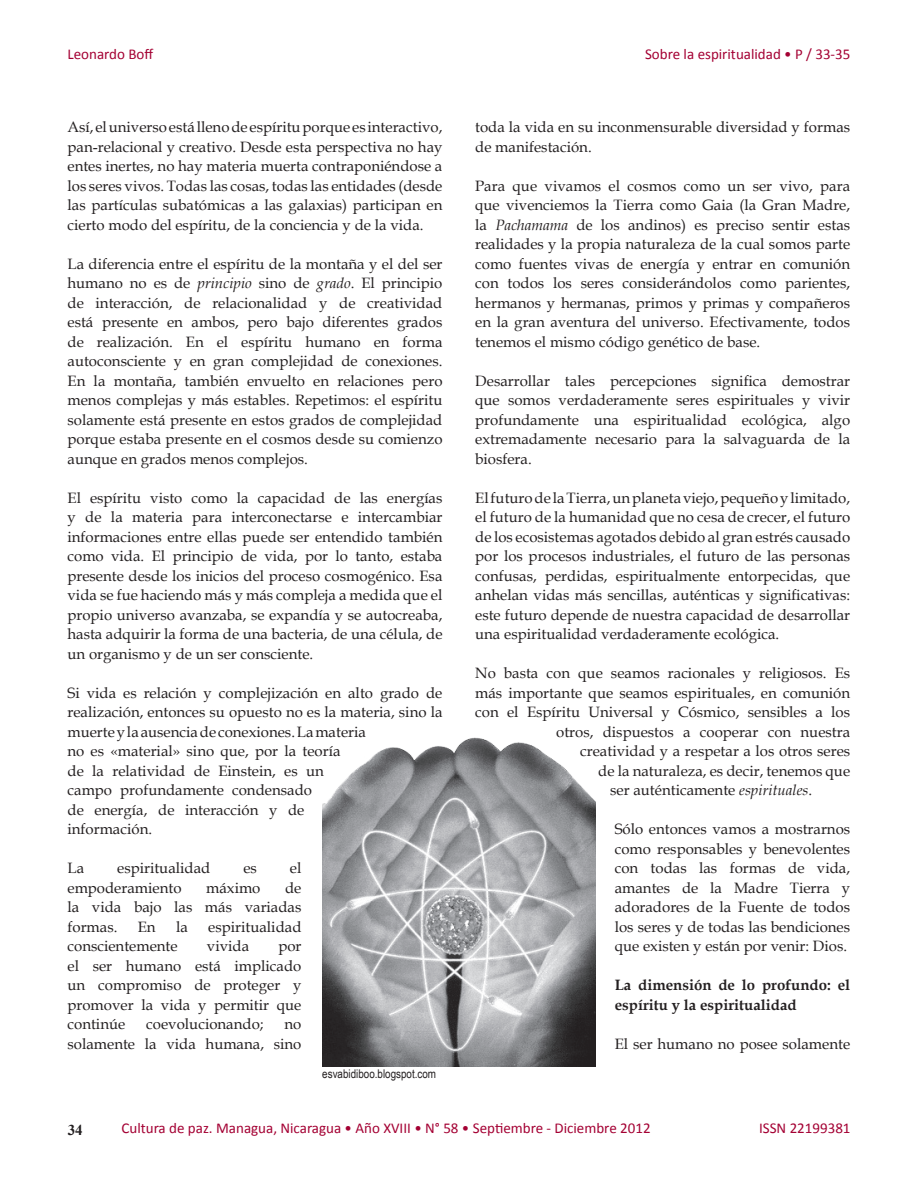
<style>
.page{position:relative;width:918px;height:1188px;background:#fff}
.page>*{position:absolute;margin:0;border:0;box-sizing:border-box;transform-origin:0 0}
.t1{font:15px/19.5px "Book Antiqua";color:#231f20;text-align:justify}
.t2{font:15px "Calibri";color:#a40133}
.t3{font:700 15px/19.5px "Book Antiqua";color:#231f20}
.t4{font:700 15px "Times New Roman";color:#231f20}
.t5{font:12px "Arial Narrow";color:#231f20}
.s1{font-style:italic}
</style>
<div class="page">
<img style="left:322px;top:737px;width:274px;height:329px">
<p class="t2" style="left:68px;top:44px;width:87px">Leonardo Boff</p>
<p class="t1" style="left:68px;top:117px;width:376px">Así, el universo está lleno de espíritu porque es interactivo, pan-relacional y creativo. Desde esta perspectiva no hay entes inertes, no hay materia muerta contraponiéndose a los seres vivos. Todas las cosas, todas las entidades (desde las partículas subatómicas a las galaxias) participan en cierto modo del espíritu, de la conciencia y de la vida.</p>
<p class="t1" style="left:68px;top:254px;width:377px">La diferencia entre el espíritu de la montaña y el del ser humano no es de <span class="s1">principio</span> sino de <span class="s1">grado</span>. El principio de interacción, de relacionalidad y de creatividad está presente en ambos, pero bajo diferentes grados de realización. En el espíritu humano en forma autoconsciente y en gran complejidad de conexiones.<br>En la montaña, también envuelto en relaciones pero menos complejas y más estables. Repetimos: el espíritu solamente está presente en estos grados de complejidad porque estaba presente en el cosmos desde su comienzo aunque en grados menos complejos.</p>
<p class="t1" style="left:68px;top:488px;width:377px">El espíritu visto como la capacidad de las energías y de la materia para interconectarse e intercambiar informaciones entre ellas puede ser entendido también como vida. El principio de vida, por lo tanto, estaba presente desde los inicios del proceso cosmogénico. Esa vida se fue haciendo más y más compleja a medida que el propio universo avanzaba, se expandía y se autocreaba, hasta adquirir la forma de una bacteria, de una célula, de un organismo y de un ser consciente.</p>
<p class="t1" style="left:68px;top:683px;width:377px;text-align:left">Si vida es relación y complejización en alto grado de realización, entonces su opuesto no es la materia, sino la muerte y la ausencia de conexiones. La materia<br>no es «material» sino que, por la teoría<br>de la relatividad de Einstein, es un<br>campo profundamente condensado<br>de energía, de interacción y de<br>información.</p>
<p class="t1" style="left:68px;top:858px;width:18px">La</p>
<p class="t1" style="left:117px;top:858px;width:95px">espiritualidad</p>
<p class="t1" style="left:243px;top:858px;width:15px">es</p>
<p class="t1" style="left:290px;top:858px;width:13px">el</p>
<p class="t1" style="left:68px;top:878px;width:116px">empoderamiento</p>
<p class="t1" style="left:206px;top:878px;width:56px">máximo</p>
<p class="t1" style="left:68px;top:878px;width:236px;text-indent:218px">de la vida bajo las más variadas formas.</p>
<p class="t1" style="left:138px;top:917px;width:19px">En</p>
<p class="t1" style="left:176px;top:917px;width:13px">la</p>
<p class="t1" style="left:208px;top:917px;width:95px">espiritualidad</p>
<p class="t1" style="left:68px;top:936px;width:112px">conscientemente</p>
<p class="t1" style="left:207px;top:936px;width:44px">vivida</p>
<p class="t1" style="left:68px;top:936px;width:236px;text-indent:211px">por el ser humano está implicado un compromiso de proteger y promover la vida y permitir que continúe</p>
<p class="t1" style="left:146px;top:1014px;width:119px">coevolucionando;</p>
<p class="t1" style="left:68px;top:1014px;width:235px;text-align:right">no<br>solamente la vida humana, sino</p>
<p class="t5" style="left:322px;top:1065px;width:115px">esvabidiboo.blogspot.com</p>
<p class="t2" style="left:645px;top:44px;width:207px">Sobre la espiritualidad • P / 33-35</p>
<p class="t1" style="left:475px;top:117px;width:376px">toda la vida en su inconmensurable diversidad y formas de manifestación.</p>
<p class="t1" style="left:475px;top:176px;width:377px">Para que vivamos el cosmos como un ser vivo, para que vivenciemos la Tierra como Gaia (la Gran Madre, la <span class="s1">Pachamama</span> de los andinos) es preciso sentir estas realidades y la propia naturaleza de la cual somos parte como fuentes vivas de energía y entrar en comunión con todos los seres considerándolos como parientes, hermanos y hermanas, primos y primas y compañeros en la gran aventura del universo. Efectivamente, todos tenemos el mismo código genético de base.</p>
<p class="t1" style="left:475px;top:371px;width:377px">Desarrollar tales percepciones significa demostrar que somos verdaderamente seres espirituales y vivir profundamente una espiritualidad ecológica, algo extremadamente necesario para la salvaguarda de la biosfera.</p>
<p class="t1" style="left:475px;top:488px;width:377px">El futuro de la Tierra, un planeta viejo, pequeño y limitado, el futuro de la humanidad que no cesa de crecer, el futuro de los ecosistemas agotados debido al gran estrés causado por los procesos industriales, el futuro de las personas confusas, perdidas, espiritualmente entorpecidas, que anhelan vidas más sencillas, auténticas y significativas: este futuro depende de nuestra capacidad de desarrollar una espiritualidad verdaderamente ecológica.</p>
<p class="t1" style="left:475px;top:663px;width:377px">No basta con que seamos racionales y religiosos. Es</p>
<p class="t1" style="left:475px;top:683px;width:377px">más importante que seamos espirituales, en comunión</p>
<p class="t1" style="left:475px;top:702px;width:376px">con el Espíritu Universal y Cósmico, sensibles a los</p>
<p class="t1" style="left:556px;top:722px;width:296px">otros, dispuestos a cooperar con nuestra</p>
<p class="t1" style="left:580px;top:741px;width:272px">creatividad y a respetar a los otros seres</p>
<p class="t1" style="left:598px;top:761px;width:254px">de la naturaleza, es decir, tenemos que</p>
<p class="t1" style="left:610px;top:780px;width:203px">ser auténticamente <span class="s1">espirituales</span>.</p>
<p class="t1" style="left:615px;top:819px;width:237px">Sólo entonces vamos a mostrarnos como responsables y benevolentes con todas las formas de vida, amantes de la Madre Tierra y adoradores de la Fuente de todos los seres y de todas las bendiciones que existen y están por venir: Dios.</p>
<p class="t3" style="left:615px;top:976px;width:237px">La dimensión de lo profundo: el espíritu y la espiritualidad</p>
<p class="t1" style="left:615px;top:1034px;width:237px">El ser humano no posee solamente</p>
<p class="t4" style="left:68px;top:1120px;width:16px">34</p>
<p class="t2" style="left:122px;top:1118px;width:531px">Cultura de paz. Managua, Nicaragua • Año XVIII • N° 58 • Septiembre - Diciembre 2012</p>
<p class="t2" style="left:759px;top:1118px;width:93px">ISSN 22199381</p>
</div>
